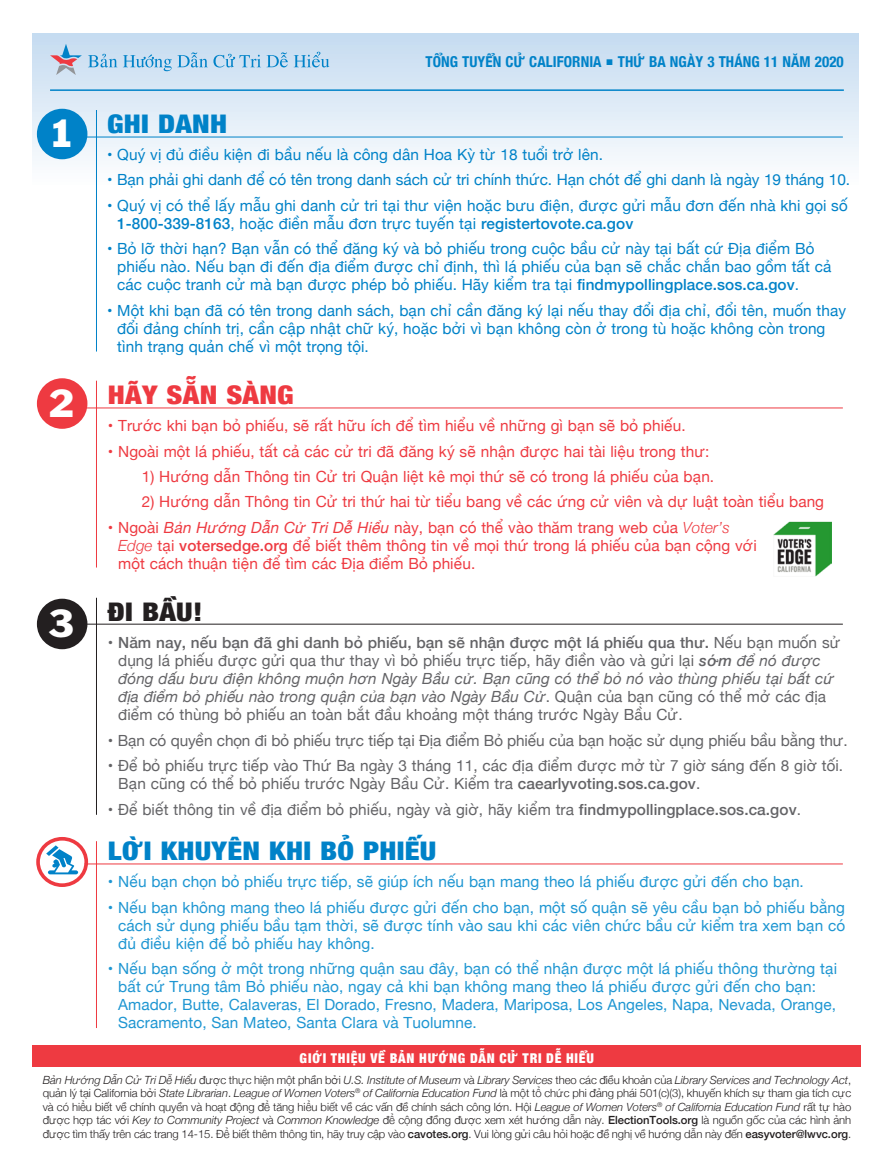
<style>
.page{position:relative;width:891px;height:1161px;background:#fff}
.page>*{position:absolute;margin:0;border:0;box-sizing:border-box;transform-origin:0 0}
.t1{font:36.45px "Franklin Gothic";color:#fff}
.t2{font:900 condensed 25.65px "Helvetica Neue";letter-spacing:.01em;color:#0082c8;scale:1.16 1}
.t3{font:900 condensed 25.65px "Helvetica Neue";letter-spacing:.01em;color:#ee3a41;scale:1.16 1}
.t4{font:900 condensed 25.65px "Helvetica Neue";color:#231f20;scale:1.16 1}
.t5{font:15.3px/18px "Helvetica Neue";letter-spacing:.005em;color:#0082c8}
.t6{font:15.3px/18px "Helvetica Neue";letter-spacing:.005em;color:#636366}
.t7{font:15.3px/18px "Helvetica Neue";letter-spacing:.005em;color:#1e96d2;text-align:justify}
.t8{font:15.3px/18px "Helvetica Neue";letter-spacing:.005em;color:#ee3a41}
.t9{font:700 condensed 15px "Helvetica Neue";letter-spacing:.005em;color:#0082c8}
.t10{font:900 condensed 13.5px "Helvetica Neue";letter-spacing:.06em;color:#fff}
.t11{font:300 11.25px/13.5px "Helvetica Neue";letter-spacing:-.005em;color:#231f20;text-align:justify}
.s1{font-weight:500}
.s2{font-style:italic}
.s3{font-weight:300;font-style:italic}
.s4{font-weight:500;font-style:italic}
</style>
<div class="page">
<svg style="left:46px;top:845px;width:32px;height:29px"></svg>
<div style="left:36px;top:837px;width:52px;height:50px;border:4px solid #ee3a41;border-radius:50%"></div>
<hr style="left:96px;top:841px;width:1px;height:187px;background:#ee3a41">
<hr style="left:84px;top:864px;width:759px;height:1px;background:#ee3a41">
<div style="left:32px;top:34px;width:827px;height:151px;background:linear-gradient(to bottom,#c5dbf0,#fafcfe)"></div>
<hr style="left:50px;top:89px;width:794px;height:2px;background:#0082c8">
<hr style="left:96px;top:110px;width:1px;height:242px;background:#0082c8">
<hr style="left:96px;top:381px;width:1px;height:187px;background:#ee3a41">
<hr style="left:96px;top:598px;width:1px;height:217px;background:#231f20">
<hr style="left:54px;top:137px;width:789px;height:1px;background:#0082c8">
<hr style="left:84px;top:408px;width:759px;height:1px;background:#ee3a41">
<hr style="left:62px;top:624px;width:781px;height:1px;background:#231f20">
<div style="left:32px;top:1045px;width:829px;height:22px;background:#ee3a41"></div>
<svg style="left:294px;top:52px;width:35px;height:15px"></svg>
<svg style="left:267px;top:52px;width:21px;height:15px"></svg>
<svg style="left:123px;top:52px;width:138px;height:19px"></svg>
<svg style="left:88px;top:54px;width:29px;height:13px"></svg>
<svg style="left:50px;top:44px;width:32px;height:31px"></svg>
<div style="left:37px;top:109px;width:50px;height:50px;background:#0082c8;border-radius:50%"></div>
<div style="left:37px;top:599px;width:50px;height:50px;background:#231f20;border-radius:50%"></div>
<div style="left:37px;top:378px;width:50px;height:51px;background:#ee3a41;border-radius:50%"></div>
<img style="left:774px;top:521px;width:58px;height:56px">
<h1 class="t1" style="left:48px;top:110px;width:28px">1</h1>
<h1 class="t1" style="left:48px;top:380px;width:28px">2</h1>
<h1 class="t1" style="left:48px;top:600px;width:28px">3</h1>
<p class="t9" style="left:425px;top:49px;width:420px">TỔNG TUYỂN CỬ CALIFORNIA ■ THỨ BA NGÀY 3 THÁNG 11 NĂM 2020</p>
<h2 class="t2" style="left:107px;top:103px;width:105px">GHI DANH</h2>
<p class="t5" style="left:107px;top:146px;width:497px">• Quý vị đủ điều kiện đi bầu nếu là công dân Hoa Kỳ từ 18 tuổi trở lên.</p>
<p class="t5" style="left:107px;top:172px;width:745px">• Bạn phải ghi danh để có tên trong danh sách cử tri chính thức. Hạn chót để ghi danh là ngày 19 tháng 10.</p>
<p class="t5" style="left:117px;top:197px;width:732px;text-indent:-10px">• Quý vị có thể lấy mẫu ghi danh cử tri tại thư viện hoặc bưu điện, được gửi mẫu đơn đến nhà khi gọi số<br><span class="s1">1-800-339-8163</span>, hoặc điền mẫu đơn trực tuyến tại <span class="s1">registertovote.ca.gov</span></p>
<p class="t5" style="left:117px;top:241px;width:716px;text-indent:-10px">• Bỏ lỡ thời hạn? Bạn vẫn có thể đăng ký và bỏ phiếu trong cuộc bầu cử này tại bất cứ Địa điểm Bỏ phiếu nào. Nếu bạn đi đến địa điểm được chỉ định, thì lá phiếu của bạn sẽ chắc chắn bao gồm tất cả các cuộc tranh cử mà bạn được phép bỏ phiếu. Hãy kiểm tra tại <span class="s1">findmypollingplace.sos.ca.gov</span>.</p>
<p class="t5" style="left:117px;top:302px;width:730px;text-indent:-10px">• Một khi bạn đã có tên trong danh sách, bạn chỉ cần đăng ký lại nếu thay đổi địa chỉ, đổi tên, muốn thay đổi đảng chính trị, cần cập nhật chữ ký, hoặc bởi vì bạn không còn ở trong tù hoặc không còn trong tình trạng quản chế vì một trọng tội.</p>
<h2 class="t3" style="left:108px;top:374px;width:162px">HÃY SẴN SÀNG</h2>
<p class="t8" style="left:108px;top:418px;width:579px">• Trước khi bạn bỏ phiếu, sẽ rất hữu ích để tìm hiểu về những gì bạn sẽ bỏ phiếu.</p>
<p class="t8" style="left:108px;top:443px;width:603px">• Ngoài một lá phiếu, tất cả các cử tri đã đăng ký sẽ nhận được hai tài liệu trong thư:</p>
<p class="t8" style="left:142px;top:468px;width:574px">1) Hướng dẫn Thông tin Cử tri Quận liệt kê mọi thứ sẽ có trong lá phiếu của bạn.</p>
<p class="t8" style="left:142px;top:494px;width:684px">2) Hướng dẫn Thông tin Cử tri thứ hai từ tiểu bang về các ứng cử viên và dự luật toàn tiểu bang</p>
<p class="t8" style="left:118px;top:519px;width:640px;text-indent:-10px">• Ngoài <span class="s2">Bản Hướng Dẫn Cử Tri Dễ Hiểu</span> này, bạn có thể vào thăm trang web của <span class="s3">Voter’s<br>Edge</span> tại <span class="s1">votersedge.org</span> để biết thêm thông tin về mọi thứ trong lá phiếu của bạn cộng với một cách thuận tiện để tìm các Địa điểm Bỏ phiếu.</p>
<h2 class="t4" style="left:108px;top:591px;width:83px">ĐI BẦU!</h2>
<p class="t6" style="left:118px;top:635px;width:724px;text-indent:-10px">• <span class="s1">Năm nay, nếu bạn đã ghi danh bỏ phiếu, bạn sẽ nhận được một lá phiếu qua thư.</span> Nếu bạn muốn sử dụng lá phiếu được gửi qua thư thay vì bỏ phiếu trực tiếp, hãy điền vào và gửi lại <span class="s4">sớm</span> <span class="s2">để nó được đóng dấu bưu điện không muộn hơn Ngày Bầu cử. Bạn cũng có thể bỏ nó vào thùng phiếu tại bất cứ địa điểm bỏ phiếu nào trong quận của bạn vào Ngày Bầu Cử</span>. Quận của bạn cũng có thể mở các địa điểm có thùng bỏ phiếu an toàn bắt đầu khoảng một tháng trước Ngày Bầu Cử.</p>
<p class="t6" style="left:108px;top:732px;width:741px">• Bạn có quyền chọn đi bỏ phiếu trực tiếp tại Địa điểm Bỏ phiếu của bạn hoặc sử dụng phiếu bầu bằng thư.</p>
<p class="t6" style="left:118px;top:758px;width:727px;text-indent:-10px">• Để bỏ phiếu trực tiếp vào Thứ Ba ngày 3 tháng 11, các địa điểm được mở từ 7 giờ sáng đến 8 giờ tối.<br>Bạn cũng có thể bỏ phiếu trước Ngày Bầu Cử. Kiểm tra <span class="s1">caearlyvoting.sos.ca.gov</span>.</p>
<p class="t6" style="left:108px;top:801px;width:695px">• Để biết thông tin về địa điểm bỏ phiếu, ngày và giờ, hãy kiểm tra <span class="s1">findmypollingplace.sos.ca.gov</span>.</p>
<h2 class="t2" style="left:108px;top:830px;width:285px">LỜI KHUYÊN KHI BỎ PHIẾU</h2>
<p class="t7" style="left:108px;top:874px;width:697px">• Nếu bạn chọn bỏ phiếu trực tiếp, sẽ giúp ích nếu bạn mang theo lá phiếu được gửi đến cho bạn.</p>
<p class="t7" style="left:118px;top:899px;width:729px;text-indent:-10px">• Nếu bạn không mang theo lá phiếu được gửi đến cho bạn, một số quận sẽ yêu cầu bạn bỏ phiếu bằng cách sử dụng phiếu bầu tạm thời, sẽ được tính vào sau khi các viên chức bầu cử kiểm tra xem bạn có đủ điều kiện để bỏ phiếu hay không.</p>
<p class="t7" style="left:118px;top:960px;width:720px;text-align:left;text-indent:-10px">• Nếu bạn sống ở một trong những quận sau đây, bạn có thể nhận được một lá phiếu thông thường tại bất cứ Trung tâm Bỏ phiếu nào, ngay cả khi bạn không mang theo lá phiếu được gửi đến cho bạn:<br>Amador, Butte, Calaveras, El Dorado, Fresno, Madera, Mariposa, Los Angeles, Napa, Nevada, Orange, Sacramento, San Mateo, Santa Clara và Tuolumne.</p>
<p class="t10" style="left:300px;top:1047px;width:296px">GIỚI THIỆU VỀ BẢN HƯỚNG DẪN CỬ TRI DỄ HIỂU</p>
<p class="t11" style="left:43px;top:1072px;width:810px"><span class="s2">Bản Hướng Dẫn Cử Tri Dễ Hiểu</span> được thực hiện một phần bởi <span class="s2">U.S. Institute of Museum</span> và <span class="s2">Library Services</span> theo các điều khoản của <span class="s2">Library Services and Technology Act</span>, quản lý tại California bởi <span class="s2">State Librarian</span>. <span class="s2">League of Women Voters</span><sup>®</sup> <span class="s2">of California Education Fund</span> là một tổ chức phi đảng phái 501(c)(3), khuyến khích sự tham gia tích cực và có hiểu biết về chính quyền và hoạt động để tăng hiểu biết về các vấn đề chính sách công lớn. Hội <span class="s2">League of Women Voters</span><sup>®</sup> <span class="s2">of California Education Fund</span> rất tự hào được hợp tác với <span class="s2">Key to Community Project</span> và <span class="s2">Common Knowledge</span> để cộng đồng được xem xét hướng dẫn này. <span class="s1">ElectionTools.org</span> là nguồn gốc của các hình ảnh được tìm thấy trên các trang 14-15. Để biết thêm thông tin, hãy truy cập vào <span class="s1">cavotes.org</span>. Vui lòng gửi câu hỏi hoặc đề nghị về hướng dẫn này đến <span class="s1">easyvoter@lwvc.org</span>.</p>
</div>
